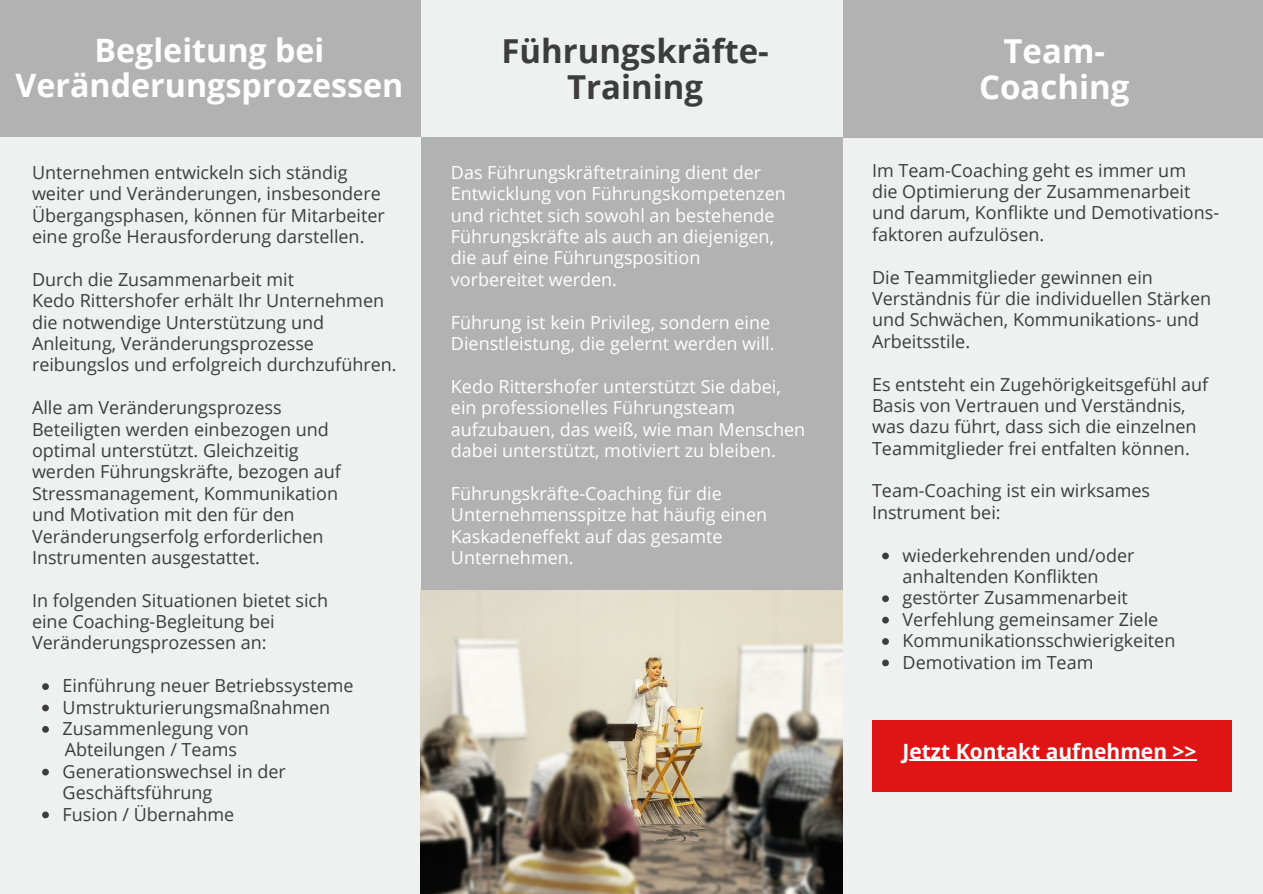
<style>
.page{position:relative;width:1263px;height:894px;background:#fff}
.page>*{position:absolute;margin:0;border:0;box-sizing:border-box;transform-origin:0 0}
.t1{font:700 33px/36px "Open Sans";color:#3d3d3d;text-align:center}
.t2{font:700 33px/36px "Open Sans";color:#fff;text-align:center}
.t3{font:700 32.25px/34.8px "Open Sans";color:#fff;text-align:center}
.t4{font:700 21px "Open Sans";color:#fff}
.t5{font:18px/21.3px "Open Sans";color:#3d3d3d}
.t6{font:18px/21.3px "Open Sans";color:#fff}
</style>
<div class="page">
<div style="left:0;top:0;width:1263px;height:893px;background:#eff0f0"></div>
<div style="left:421px;top:137px;width:421px;height:756px;background:#b2b2b2"></div>
<div style="left:0;top:0;width:421px;height:137px;background:#b2b2b2"></div>
<div style="left:843px;top:0;width:420px;height:137px;background:#b2b2b2"></div>
<div style="left:872px;top:720px;width:359px;height:71px;background:#df1515"></div>
<img style="left:421px;top:590px;width:421px;height:303px">
<svg style="left:42px;top:683px;width:7px;height:6px"></svg>
<svg style="left:42px;top:704px;width:7px;height:7px"></svg>
<svg style="left:42px;top:726px;width:7px;height:6px"></svg>
<svg style="left:42px;top:768px;width:7px;height:7px"></svg>
<svg style="left:42px;top:811px;width:7px;height:7px"></svg>
<svg style="left:882px;top:552px;width:7px;height:7px"></svg>
<svg style="left:882px;top:595px;width:7px;height:7px"></svg>
<svg style="left:882px;top:616px;width:7px;height:7px"></svg>
<svg style="left:882px;top:638px;width:7px;height:6px"></svg>
<svg style="left:882px;top:659px;width:7px;height:7px"></svg>
<hr style="left:902px;top:759px;width:294px;height:1px;background:#fff">
<h2 class="t3" style="left:15px;top:32px;width:389px">Begleitung bei<br>Veränderungsprozessen</h2>
<h1 class="t1" style="left:501px;top:32px;width:269px">Führungskräfte-<br>Training</h1>
<p class="t5" style="left:32px;top:161px;width:354px">Unternehmen entwickeln sich ständig weiter und Veränderungen, insbesondere Übergangsphasen, können für Mitarbeiter eine große Herausforderung darstellen.</p>
<p class="t5" style="left:32px;top:268px;width:366px">Durch die Zusammenarbeit mit<br>Kedo Rittershofer erhält Ihr Unternehmen die notwendige Unterstützung und Anleitung, Veränderungsprozesse reibungslos und erfolgreich durchzuführen.</p>
<p class="t5" style="left:32px;top:396px;width:310px">Alle am Veränderungsprozess Beteiligten werden einbezogen und optimal unterstützt. Gleichzeitig werden Führungskräfte, bezogen auf Stressmanagement, Kommunikation und Motivation mit den für den Veränderungserfolg erforderlichen Instrumenten ausgestattet.</p>
<p class="t5" style="left:32px;top:589px;width:298px">In folgenden Situationen bietet sich eine Coaching-Begleitung bei<br>Veränderungsprozessen an:</p>
<p class="t5" style="left:63px;top:674px;width:293px">Einführung neuer Betriebssysteme<br>Umstrukturierungsmaßnahmen<br>Zusammenlegung von</p>
<p class="t5" style="left:63px;top:759px;width:225px">Generationswechsel in der<br>Geschäftsführung<br>Fusion / Übernahme</p>
<p class="t5" style="left:65px;top:738px;width:174px">Abteilungen / Teams</p>
<p class="t6" style="left:451px;top:161px;width:336px">Das Führungskräftetraining dient der Entwicklung von Führungskompetenzen und richtet sich sowohl an bestehende Führungskräfte als auch an diejenigen, die auf eine Führungsposition vorbereitet werden.</p>
<p class="t6" style="left:451px;top:311px;width:325px">Führung ist kein Privileg, sondern eine<br>Dienstleistung, die gelernt werden will.</p>
<p class="t6" style="left:451px;top:375px;width:356px">Kedo Rittershofer unterstützt Sie dabei, ein professionelles Führungsteam aufzubauen, das weiß, wie man Menschen dabei unterstützt, motiviert zu bleiben.</p>
<p class="t6" style="left:451px;top:482px;width:318px">Führungskräfte-Coaching für die<br>Unternehmensspitze hat häufig einen<br>Kaskadeneffekt auf das gesamte<br>Unternehmen.</p>
<h1 class="t2" style="left:979px;top:32px;width:152px">Team-<br>Coaching</h1>
<p class="t5" style="left:872px;top:159px;width:349px">Im Team-Coaching geht es immer um<br>die Optimierung der Zusammenarbeit und darum, Konflikte und Demotivations&shy;faktoren aufzulösen.</p>
<p class="t5" style="left:872px;top:266px;width:341px">Die Teammitglieder gewinnen ein<br>Verständnis für die individuellen Stärken und Schwächen, Kommunikations- und<br>Arbeitsstile.</p>
<p class="t5" style="left:872px;top:373px;width:338px">Es entsteht ein Zugehörigkeitsgefühl auf Basis von Vertrauen und Verständnis, was dazu führt, dass sich die einzelnen Teammitglieder frei entfalten können.</p>
<p class="t5" style="left:872px;top:479px;width:280px">Team-Coaching ist ein wirksames<br>Instrument bei:</p>
<p class="t5" style="left:903px;top:544px;width:274px">wiederkehrenden und/oder anhaltenden Konflikten gestörter Zusammenarbeit<br>Verfehlung gemeinsamer Ziele<br>Kommunikationsschwierigkeiten<br>Demotivation im Team</p>
<p class="t4" style="left:902px;top:736px;width:296px">Jetzt Kontakt aufnehmen &gt;&gt;</p>
</div>
